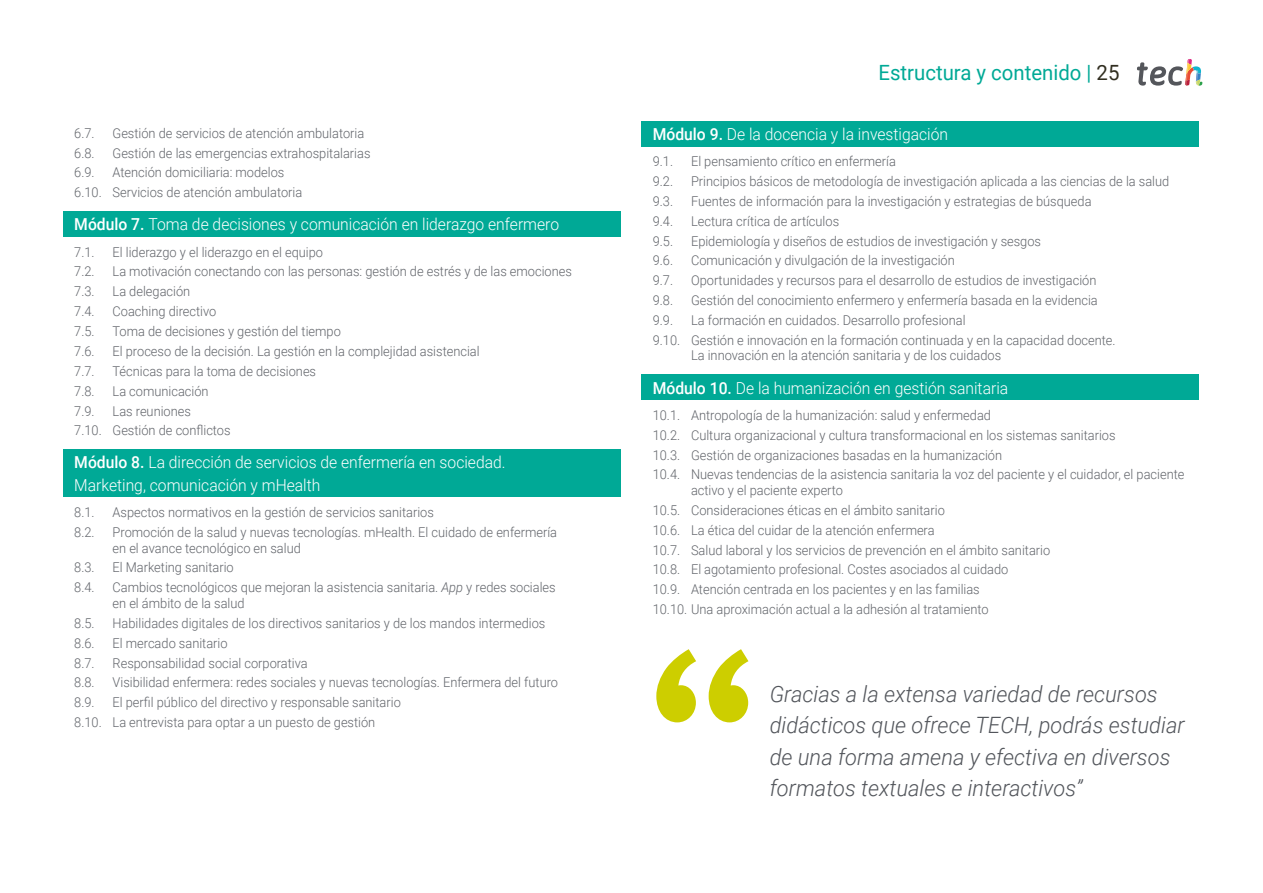
<style>
.page{position:relative;width:1263px;height:893px;background:#fff}
.page>*{position:absolute;margin:0;border:0;box-sizing:border-box;transform-origin:0 0}
.t1{font:italic 300 22.5px/31.5px "Roboto";color:#52555b}
.t2{font:21px "Roboto";color:#00a996}
.t3{font:300 16.5px/22.5px "Roboto";color:#fff;scale:.95 1}
.t4{font:300 13.5px/19.8px "Roboto";color:#61646a;scale:.95 1}
.s1{font-weight:500}
.s2{font-style:italic}
.s3{color:#312e20}
</style>
<div class="page">
<svg style="left:1137px;top:59px;width:65px;height:27px"></svg>
<div style="left:63px;top:212px;width:558px;height:25px;background:#00a996"></div>
<div style="left:63px;top:450px;width:558px;height:47px;background:#00a996"></div>
<div style="left:642px;top:121px;width:557px;height:25px;background:#00a996"></div>
<div style="left:642px;top:375px;width:557px;height:25px;background:#00a996"></div>
<svg style="left:656px;top:649px;width:92px;height:73px"></svg>
<p class="t4" style="left:74px;top:122px;width:23px">6.7.</p>
<p class="t4" style="left:113px;top:122px;width:266px">Gestión de servicios de atención ambulatoria</p>
<p class="t4" style="left:74px;top:142px;width:23px">6.8.</p>
<p class="t4" style="left:113px;top:142px;width:273px">Gestión de las emergencias extrahospitalarias</p>
<p class="t4" style="left:74px;top:162px;width:23px">6.9.</p>
<p class="t4" style="left:74px;top:162px;width:241px;text-indent:38px">Atención domiciliaria: modelos<br>6.10. Servicios de atención ambulatoria</p>
<p class="t3" style="left:74px;top:213px;width:512px"><span class="s1">Módulo 7.</span> Toma de decisiones y comunicación en liderazgo enfermero</p>
<p class="t4" style="left:74px;top:241px;width:23px">7.1.</p>
<p class="t4" style="left:113px;top:241px;width:223px">El liderazgo y el liderazgo en el equipo</p>
<p class="t4" style="left:74px;top:261px;width:23px">7.2.</p>
<p class="t4" style="left:113px;top:261px;width:485px">La motivación conectando con las personas: gestión de estrés y de las emociones</p>
<p class="t4" style="left:74px;top:281px;width:23px">7.3.</p>
<p class="t4" style="left:113px;top:281px;width:83px">La delegación</p>
<p class="t4" style="left:74px;top:301px;width:23px">7.4.</p>
<p class="t4" style="left:113px;top:301px;width:111px">Coaching directivo</p>
<p class="t4" style="left:74px;top:321px;width:23px">7.5.</p>
<p class="t4" style="left:113px;top:321px;width:242px">Toma de decisiones y gestión del tiempo</p>
<p class="t4" style="left:74px;top:341px;width:23px">7.6.</p>
<p class="t4" style="left:113px;top:341px;width:388px">El proceso de la decisión. La gestión en la complejidad asistencial</p>
<p class="t4" style="left:74px;top:361px;width:23px">7.7.</p>
<p class="t4" style="left:113px;top:361px;width:216px">Técnicas para la toma de decisiones</p>
<p class="t4" style="left:74px;top:380px;width:23px">7.8.</p>
<p class="t4" style="left:113px;top:380px;width:103px">La comunicación</p>
<p class="t4" style="left:74px;top:400px;width:23px">7.9.</p>
<p class="t4" style="left:74px;top:400px;width:166px;text-align:center">Las reuniones<br>7.10. Gestión de conflictos</p>
<p class="t3" style="left:74px;top:451px;width:455px"><span class="s1">Módulo 8.</span> La dirección de servicios de enfermería en sociedad.<br>Marketing, comunicación y mHealth</p>
<p class="t4" style="left:74px;top:502px;width:23px">8.1.</p>
<p class="t4" style="left:113px;top:502px;width:340px">Aspectos normativos en la gestión de servicios sanitarios</p>
<p class="t4" style="left:74px;top:522px;width:23px">8.2.</p>
<p class="t4" style="left:113px;top:524px;width:469px;line-height:15.6px">Promoción de la salud y nuevas tecnologías. mHealth. El cuidado de enfermería en el avance tecnológico en salud</p>
<p class="t4" style="left:74px;top:557px;width:23px">8.3.</p>
<p class="t4" style="left:113px;top:557px;width:129px">El Marketing sanitario</p>
<p class="t4" style="left:74px;top:577px;width:23px">8.4.</p>
<p class="t4" style="left:113px;top:579px;width:468px;line-height:15.6px">Cambios tecnológicos que mejoran la asistencia sanitaria. <span class="s2">App</span> y redes sociales en el ámbito de la salud</p>
<p class="t4" style="left:74px;top:613px;width:23px">8.5.</p>
<p class="t4" style="left:113px;top:613px;width:457px">Habilidades digitales de los directivos sanitarios y de los mandos intermedios</p>
<p class="t4" style="left:74px;top:632px;width:23px">8.6.</p>
<p class="t4" style="left:113px;top:632px;width:123px">El mercado sanitario</p>
<p class="t4" style="left:74px;top:652px;width:23px">8.7.</p>
<p class="t4" style="left:113px;top:652px;width:207px">Responsabilidad social corporativa</p>
<p class="t4" style="left:74px;top:672px;width:23px">8.8.</p>
<p class="t4" style="left:113px;top:672px;width:470px">Visibilidad enfermera: redes sociales y nuevas tecnologías. Enfermera del futuro</p>
<p class="t4" style="left:74px;top:692px;width:23px">8.9.</p>
<p class="t4" style="left:74px;top:692px;width:345px;text-indent:38px">El perfil público del directivo y responsable sanitario<br>8.10. La entrevista para optar a un puesto de gestión</p>
<h2 class="t2" style="left:878px;top:57px;width:242px">Estructura y contenido | <span class="s3">25</span></h2>
<p class="t3" style="left:653px;top:122px;width:312px"><span class="s1">Módulo 9.</span> De la docencia y la investigación</p>
<p class="t4" style="left:653px;top:151px;width:23px">9.1.</p>
<p class="t4" style="left:691px;top:151px;width:217px">El pensamiento crítico en enfermería</p>
<p class="t4" style="left:653px;top:171px;width:23px">9.2.</p>
<p class="t4" style="left:691px;top:171px;width:505px">Principios básicos de metodología de investigación aplicada a las ciencias de la salud</p>
<p class="t4" style="left:653px;top:191px;width:23px">9.3.</p>
<p class="t4" style="left:691px;top:191px;width:423px">Fuentes de información para la investigación y estrategias de búsqueda</p>
<p class="t4" style="left:653px;top:211px;width:23px">9.4.</p>
<p class="t4" style="left:691px;top:211px;width:157px">Lectura crítica de artículos</p>
<p class="t4" style="left:653px;top:230px;width:23px">9.5.</p>
<p class="t4" style="left:691px;top:230px;width:370px">Epidemiología y diseños de estudios de investigación y sesgos</p>
<p class="t4" style="left:653px;top:250px;width:23px">9.6.</p>
<p class="t4" style="left:691px;top:250px;width:279px">Comunicación y divulgación de la investigación</p>
<p class="t4" style="left:653px;top:270px;width:23px">9.7.</p>
<p class="t4" style="left:691px;top:270px;width:428px">Oportunidades y recursos para el desarrollo de estudios de investigación</p>
<p class="t4" style="left:653px;top:290px;width:23px">9.8.</p>
<p class="t4" style="left:691px;top:290px;width:430px">Gestión del conocimiento enfermero y enfermería basada en la evidencia</p>
<p class="t4" style="left:653px;top:310px;width:23px">9.9.</p>
<p class="t4" style="left:653px;top:310px;width:489px;text-indent:38px">La formación en cuidados. Desarrollo profesional<br>9.10. Gestión e innovación en la formación continuada y en la capacidad docente.</p>
<p class="t4" style="left:691px;top:345px;width:328px">La innovación en la atención sanitaria y de los cuidados</p>
<p class="t3" style="left:653px;top:376px;width:376px"><span class="s1">Módulo 10.</span> De la humanización en gestión sanitaria</p>
<p class="t4" style="left:653px;top:405px;width:561px">10.1. Antropología de la humanización: salud y enfermedad<br>10.2. Cultura organizacional y cultura transformacional en los sistemas sanitarios<br>10.3. Gestión de organizaciones basadas en la humanización<br>10.4. Nuevas tendencias de la asistencia sanitaria la voz del paciente y el cuidador, el paciente</p>
<p class="t4" style="left:653px;top:480px;width:420px;text-indent:38px">activo y el paciente experto<br>10.5. Consideraciones éticas en el ámbito sanitario<br>10.6. La ética del cuidar de la atención enfermera<br>10.7. Salud laboral y los servicios de prevención en el ámbito sanitario 10.8. El agotamiento profesional. Costes asociados al cuidado<br>10.9. Atención centrada en los pacientes y en las familias<br>10.10. Una aproximación actual a la adhesión al tratamiento</p>
<h1 class="t1" style="left:770px;top:677px;width:416px">Gracias a la extensa variedad de recursos didácticos que ofrece TECH, podrás estudiar de una forma amena y efectiva en diversos formatos textuales e interactivos”</h1>
</div>
